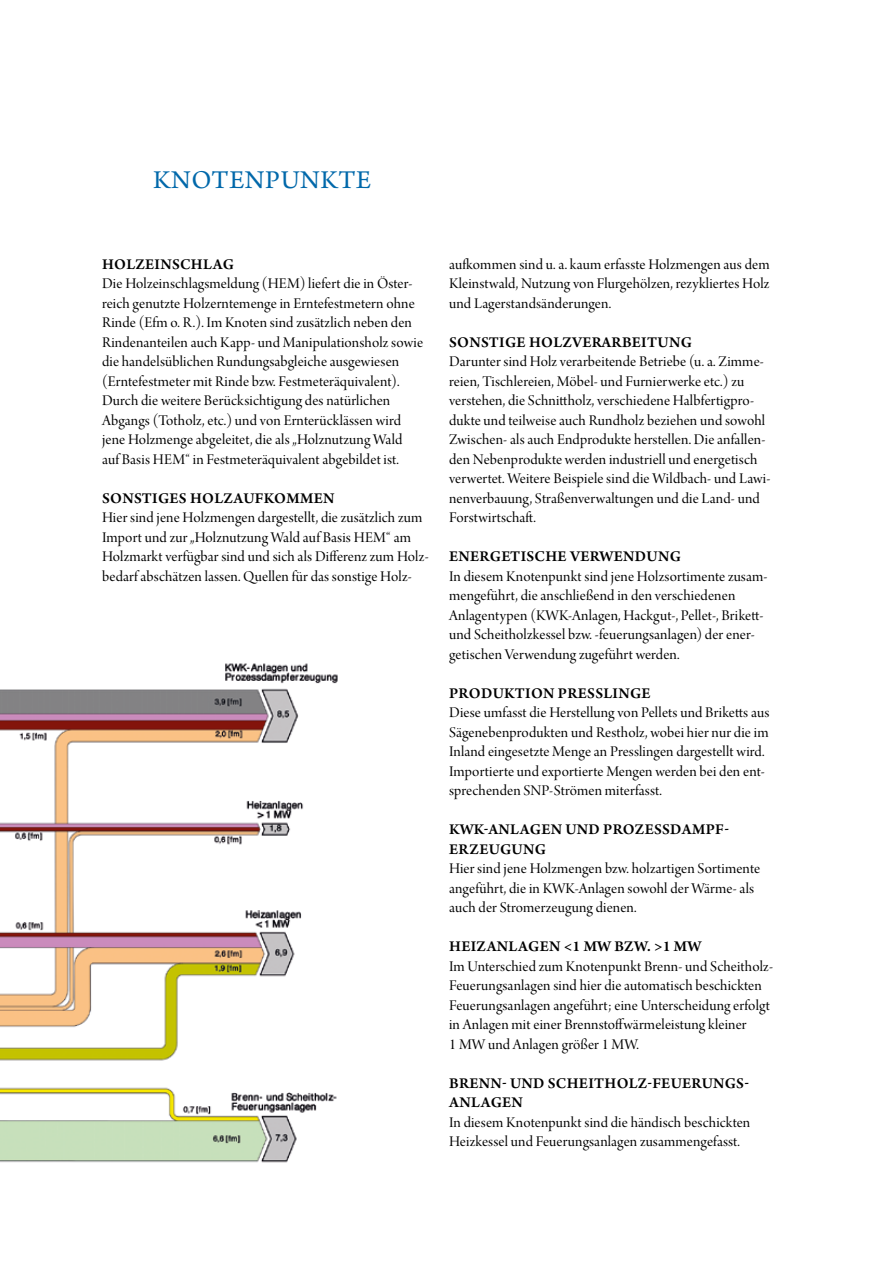
<style>
.page{position:relative;width:893px;height:1263px;background:#fff}
.page>*{position:absolute;margin:0;border:0;box-sizing:border-box;transform-origin:0 0}
.t1{font:27px "Arno Pro";letter-spacing:.02em;color:#0068aa}
.t2{font:15.75px/19.5px "Arno Pro Display";letter-spacing:.01em;color:#000}
.t3{font:600 15.75px/19.5px "Arno Pro";letter-spacing:.02em;color:#000}
</style>
<div class="page">
<img style="left:0;top:663px;width:338px;height:500px">
<h1 class="t1" style="left:153px;top:165px;width:220px">KNOTENPUNKTE</h1>
<p class="t3" style="left:102px;top:255px;width:133px">HOLZEINSCHLAG</p>
<p class="t2" style="left:102px;top:275px;width:323px">Die Holzeinschlagsmeldung (HEM) liefert die in Öster&shy;reich genutzte Holzerntemenge in Erntefestmetern ohne Rinde (Efm o. R.). Im Knoten sind zusätzlich neben den Rindenanteilen auch Kapp- und Manipulationsholz sowie die handelsüblichen Rundungsabgleiche ausgewiesen (Erntefestmeter mit Rinde bzw. Festmeteräquivalent).<br>Durch die weitere Berücksichtigung des natürlichen Abgangs (Totholz, etc.) und von Ernterücklässen wird jene Holzmenge abgeleitet, die als „Holznutzung Wald auf Basis HEM“ in Festmeteräquivalent abgebildet ist.</p>
<p class="t3" style="left:102px;top:489px;width:234px">SONSTIGES HOLZAUFKOMMEN</p>
<p class="t2" style="left:102px;top:509px;width:328px">Hier sind jene Holzmengen dargestellt, die zusätzlich zum Import und zur „Holznutzung Wald auf Basis HEM“ am Holzmarkt verfügbar sind und sich als Diferenz zum Holz&shy;bedarf abschätzen lassen. Quellen für das sonstige Holz-</p>
<p class="t2" style="left:449px;top:255px;width:322px;text-align:justify">aufommen sind u. a. kaum erfasste Holzmengen aus dem Kleinstwald, Nutzung von Flurgehölzen, rezykliertes Holz und Lagerstandsänderungen.</p>
<p class="t3" style="left:449px;top:333px;width:244px">SONSTIGE HOLZVERRBEITUNG</p>
<p class="t2" style="left:449px;top:353px;width:323px">Darunter sind Holz verarbeitende Betriebe (u. a. Zimme&shy;reien, Tischlereien, Möbel- und Furnierwerke etc.) zu verstehen, die Schnitholz, verschiedene Halbfertigpro&shy;dukte und teilweise auch Rundholz beziehen und sowohl Zwischen- als auch Endprodukte herstellen. Die anfallen&shy;den Nebenprodukte werden industriell und energetisch verwertet. Weitere Beispiele sind die Wildbach- und Lawi&shy;nenverbauung, Straßenverwaltungen und die Land- und Forstwirtschaf.</p>
<p class="t3" style="left:449px;top:547px;width:233px">ENERGETISCHE VERWENDUNG</p>
<p class="t2" style="left:449px;top:567px;width:320px">In diesem Knotenpunkt sind jene Holzsortimente zusam&shy;mengeführt, die anschließend in den verschiedenen Anlagentypen (KWK-Anlagen, Hackgut-, Pellet-, Briket&shy;und Scheitholzkessel bzw. -feuerungsanlagen) der ener&shy;getischen Verwendung zugeführt werden.</p>
<p class="t3" style="left:449px;top:684px;width:203px">PRODUKTION PRESSLINGE</p>
<p class="t2" style="left:449px;top:704px;width:322px">Diese umfasst die Herstellung von Pellets und Brikets aus Sägenebenprodukten und Restholz, wobei hier nur die im Inland eingesetzte Menge an Presslingen dargestellt wird.<br>Importierte und exportierte Mengen werden bei den ent&shy;sprechenden SNP-Strömen miterfasst.</p>
<p class="t3" style="left:449px;top:820px;width:281px">KWK-ANLAGEN UND PROZESSDAMPF-<br>ERZEUGUNG</p>
<p class="t2" style="left:449px;top:860px;width:313px">Hier sind jene Holzmengen bzw. holzartigen Sortimente angeführt, die in KWK-Anlagen sowohl der Wärme- als auch der Stromerzeugung dienen.</p>
<p class="t3" style="left:449px;top:937px;width:254px">HEIZANLAGEN &lt;1 MW BZW. &gt;1 MW</p>
<p class="t2" style="left:449px;top:957px;width:326px">Im Unterschied zum Knotenpunkt Brenn- und Scheitholz-Feuerungsanlagen sind hier die automatisch beschickten Feuerungsanlagen angeführt; eine Unterscheidung erfolgt in Anlagen mit einer Brennstofwärmeleistung kleiner<br>1 MW und Anlagen größer 1 MW.</p>
<p class="t3" style="left:449px;top:1074px;width:302px">BRENN- UND SCHEITHOLZ-FEUERUNGS-<br>ANLAGEN</p>
<p class="t2" style="left:449px;top:1113px;width:303px">In diesem Knotenpunkt sind die händisch beschickten<br>Heizkessel und Feuerungsanlagen zusammengefasst.</p>
</div>
